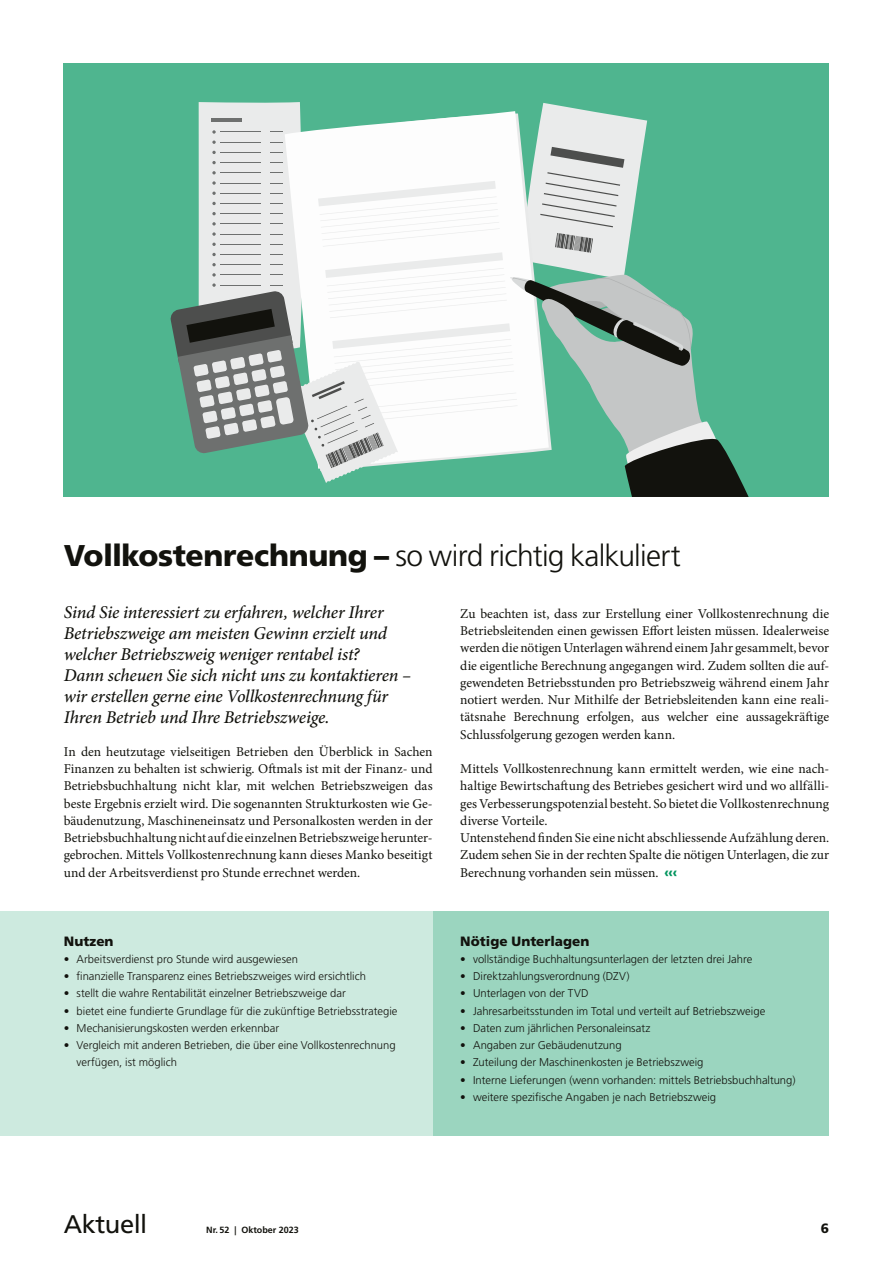
<style>
.page{position:relative;width:893px;height:1263px;background:#fff}
.page>*{position:absolute;margin:0;border:0;box-sizing:border-box;transform-origin:0 0}
.t1{font:300 30px "Frutiger LT Std";letter-spacing:-.025em;color:#12120d}
.t2{font:25.5px "Frutiger LT Std";letter-spacing:-.02em;color:#12120d}
.t3{font:italic 500 18px/21px "Minion Pro";letter-spacing:-.01em;color:#12120d}
.t4{font:13.5px/17.2px "Minion Pro";letter-spacing:-.005em;color:#12120d;text-align:justify}
.t5{font:900 13.5px "Frutiger LT Std";color:#12120d}
.t6{font:300 11.25px/17.2px "Frutiger LT Std";color:#12120d}
.t7{font:700 9px "Frutiger LT Std";color:#12120d}
.s1{font-weight:900}
.s2{font-family:"Frutiger LT Std";font-weight:900;color:#04955f}
</style>
<div class="page">
<div style="left:433px;top:911px;width:396px;height:224px;background:#9bd5bf"></div>
<div style="left:0;top:911px;width:433px;height:224px;background:#cdeadf"></div>
<div style="left:64px;top:64px;width:765px;height:433px;background:#4fb58f"></div>
<svg style="left:170px;top:102px;width:579px;height:395px"></svg>
<h1 class="t1" style="left:64px;top:539px;width:618px"><span class="s1">Vollkostenrechnung –</span> so wird richtig kalkuliert</h1>
<p class="t3" style="left:64px;top:601px;width:349px">Sind Sie interessiert zu erfahren, welcher Ihrer Betriebszweige am meisten Gewinn erzielt und welcher Betriebszweig weniger rentabel ist?<br>Dann scheuen Sie sich nicht uns zu kontaktieren – wir erstellen gerne eine Vollkostenrechnung für Ihren Betrieb und Ihre Betriebszweige.</p>
<p class="t4" style="left:64px;top:743px;width:370px">In den heutzutage vielseitigen Betrieben den Überblick in Sachen Finanzen zu behalten ist schwierig. Oftmals ist mit der Finanz- und Betriebsbuchhaltung nicht klar, mit welchen Betriebszweigen das beste Ergebnis erzielt wird. Die sogenannten Strukturkosten wie Ge&shy;bäudenutzung, Maschineneinsatz und Personalkosten werden in der Betriebsbuchhaltung nicht auf die einzelnen Betriebszweige herunter&shy;gebrochen. Mittels Vollkostenrechnung kann dieses Manko beseitigt und der Arbeitsverdienst pro Stunde errechnet werden.</p>
<p class="t5" style="left:64px;top:933px;width:51px">Nutzen</p>
<p class="t6" style="left:64px;top:950px;width:236px">• Arbeitsverdienst pro Stunde wird ausgewiesen</p>
<p class="t6" style="left:64px;top:968px;width:304px">• finanzielle Transparenz eines Betriebszweiges wird ersichtlich</p>
<p class="t6" style="left:64px;top:985px;width:284px">• stellt die wahre Rentabilität einzelner Betriebszweige dar</p>
<p class="t6" style="left:64px;top:1002px;width:335px">• bietet eine fundierte Grundlage für die zukünftige Betriebsstrategie</p>
<p class="t6" style="left:64px;top:1019px;width:217px">• Mechanisierungskosten werden erkennbar</p>
<p class="t6" style="left:77px;top:1037px;width:321px;text-indent:-13px">• Vergleich mit anderen Betrieben, die über eine Vollkostenrechnung verfügen, ist möglich</p>
<p class="t4" style="left:460px;top:605px;width:370px">Zu beachten ist, dass zur Erstellung einer Vollkostenrechnung die Betriebsleitenden einen gewissen Effort leisten müssen. Idealerweise werden die nötigen Unterlagen während einem Jahr gesammelt, bevor die eigentliche Berechnung angegangen wird. Zudem sollten die auf&shy;gewendeten Betriebsstunden pro Betriebszweig während einem Jahr notiert werden. Nur Mithilfe der Betriebsleitenden kann eine reali&shy;tätsnahe Berechnung erfolgen, aus welcher eine aussagekräftige Schlussfolgerung gezogen werden kann.</p>
<p class="t4" style="left:460px;top:760px;width:370px;text-align:left">Mittels Vollkostenrechnung kann ermittelt werden, wie eine nach&shy;haltige Bewirtschaftung des Betriebes gesichert wird und wo allfälli&shy;ges Verbesserungspotenzial besteht. So bietet die Vollkostenrechnung diverse Vorteile.<br>Untenstehend finden Sie eine nicht abschliessende Aufzählung deren.<br>Zudem sehen Sie in der rechten Spalte die nötigen Unterlagen, die zur Berechnung vorhanden sein müssen. <span class="s2">‹‹‹</span></p>
<p class="t5" style="left:460px;top:933px;width:131px">Nötige Unterlagen</p>
<p class="t6" style="left:460px;top:950px;width:293px">• vollständige Buchhaltungsunterlagen der letzten drei Jahre</p>
<p class="t6" style="left:460px;top:968px;width:171px">• Direktzahlungsverordnung (DZV)</p>
<p class="t6" style="left:460px;top:985px;width:130px">• Unterlagen von der TVD</p>
<p class="t6" style="left:460px;top:1002px;width:307px">• Jahresarbeitsstunden im Total und verteilt auf Betriebszweige</p>
<p class="t6" style="left:460px;top:1019px;width:192px">• Daten zum jährlichen Personaleinsatz</p>
<p class="t6" style="left:460px;top:1037px;width:163px">• Angaben zur Gebäudenutzung</p>
<p class="t6" style="left:460px;top:1054px;width:245px">• Zuteilung der Maschinenkosten je Betriebszweig</p>
<p class="t6" style="left:460px;top:1071px;width:337px">• Interne Lieferungen (wenn vorhanden: mittels Betriebsbuchhaltung)</p>
<p class="t6" style="left:460px;top:1088px;width:257px">• weitere spezifische Angaben je nach Betriebszweig</p>
<h2 class="t2" style="left:64px;top:1209px;width:85px">Aktuell</h2>
<p class="t7" style="left:206px;top:1225px;width:94px">Nr. 52 | Oktober 2023</p>
<p class="t5" style="left:821px;top:1220px;width:10px">6</p>
</div>
